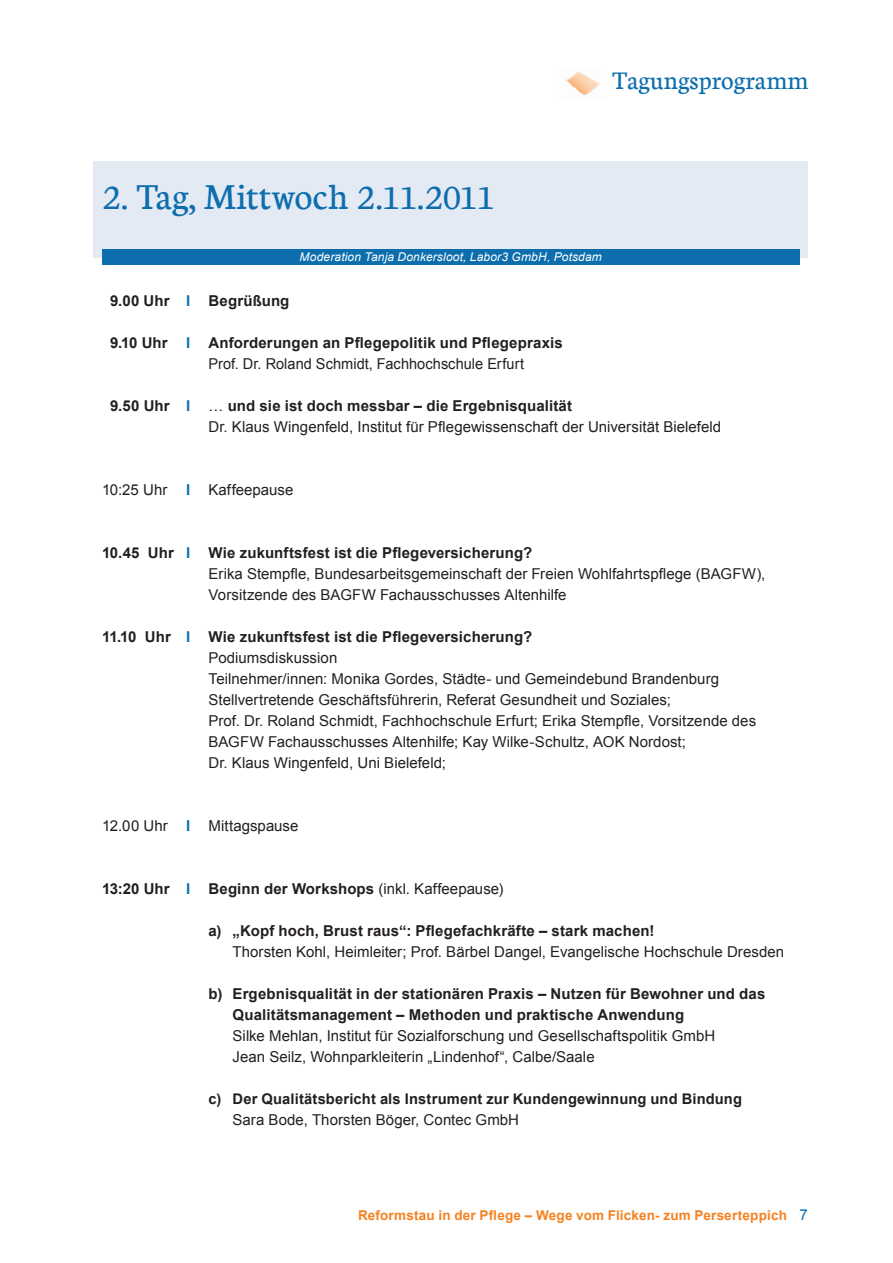
<style>
.page{position:relative;width:893px;height:1263px;background:#fff}
.page>*{position:absolute;margin:0;border:0;box-sizing:border-box;transform-origin:0 0}
.t1{font:39px "Neuton";letter-spacing:-.02em;color:#0d6eae}
.t2{font:27px "Neuton";color:#0d6eae}
.t3{font:15px/21px "Arial";letter-spacing:.005em;color:#231f20}
.t4{font:700 15px/21px "Arial";letter-spacing:.01em;color:#231f20}
.t5{font:700 14.7px "Arial";letter-spacing:.01em;color:#231f20}
.t6{font:700 13.5px "Arial";letter-spacing:.015em;color:#f58220}
.t7{font:italic 12px "Arial";letter-spacing:.015em;color:#fff}
.s1{color:#fff}
.s2{color:#0d6eae}
.s3{font-weight:400}
.s4{font-weight:700;color:#fff}
.s5{font-weight:700}
.s6{font-weight:700;color:#0d6eae}
.s7{font-weight:400;font-size:15px;color:#0d6eae}
</style>
<div class="page">
<img style="left:565px;top:71px;width:35px;height:25px">
<div style="left:94px;top:162px;width:714px;height:96px;background:#e4eaf4"></div>
<div style="left:102px;top:249px;width:697px;height:16px;background:#0d6eae"></div>
<h2 class="t2" style="left:612px;top:64px;width:198px">Tagungsprogramm</h2>
<h1 class="t1" style="left:102px;top:174px;width:395px">2. Tag, Mittwoch 2.11.2011</h1>
<p class="t7" style="left:300px;top:249px;width:304px">Moderation Tanja Donkersloot, Labor3 GmbH, Potsdam</p>
<p class="t4" style="left:102px;top:291px;width:189px"><span class="s1">1</span>9.00 Uhr <span class="s2">I</span> Begrüßung</p>
<p class="t4" style="left:209px;top:333px;width:356px;text-indent:-106px"><span class="s1">1</span>9.10 Uhr <span class="s2">I</span> Anforderungen an Pflegepolitik und Pflegepraxis<br><span class="s3">Prof. Dr. Roland Schmidt, Fachhochschule Erfurt</span></p>
<p class="t3" style="left:209px;top:395px;width:514px;text-indent:-106px"><span class="s4">1</span><span class="s5">9.50 Uhr</span> <span class="s6">I</span> … <span class="s5">und sie ist doch messbar – die Ergebnisqualität<br></span>Dr. Klaus Wingenfeld, Institut für Pflegewissenschaft der Universität Bielefeld</p>
<p class="t3" style="left:102px;top:479px;width:193px">10:25 Uhr <span class="s6">I</span> Kaffeepause</p>
<p class="t3" style="left:209px;top:542px;width:558px;text-indent:-106px"><span class="s5">10.45 Uhr</span> <span class="s6">I</span> <span class="s5">Wie zukunftsfest ist die Pflegeversicherung?<br></span>Erika Stempfle, Bundesarbeitsgemeinschaft der Freien Wohlfahrtspflege (BAGFW),<br>Vorsitzende des BAGFW Fachausschusses Altenhilfe</p>
<p class="t3" style="left:209px;top:626px;width:549px;text-indent:-106px"><span class="s5">11.10 Uhr</span> <span class="s6">I</span> <span class="s5">Wie zukunftsfest ist die Pflegeversicherung?<br></span>Podiumsdiskussion<br>Teilnehmer/innen: Monika Gordes, Städte- und Gemeindebund Brandenburg Stellvertretende Geschäftsführerin, Referat Gesundheit und Soziales;<br>Prof. Dr. Roland Schmidt, Fachhochschule Erfurt; Erika Stempfle, Vorsitzende des BAGFW Fachausschusses Altenhilfe; Kay Wilke-Schultz, AOK Nordost;<br>Dr. Klaus Wingenfeld, Uni Bielefeld;</p>
<p class="t3" style="left:102px;top:815px;width:198px">12.00 Uhr <span class="s6">I</span> Mittagspause</p>
<p class="t4" style="left:102px;top:879px;width:403px">13:20 Uhr <span class="s2">I</span> Beginn der Workshops <span class="s3">(inkl. Kaffeepause)</span></p>
<p class="t4" style="left:209px;top:921px;width:447px">a) „Kopf hoch, Brust raus“: Pflegefachkräfte – stark machen!</p>
<p class="t3" style="left:233px;top:941px;width:553px">Thorsten Kohl, Heimleiter; Prof. Bärbel Dangel, Evangelische Hochschule Dresden</p>
<p class="t4" style="left:233px;top:984px;width:534px;text-indent:-24px">b) Ergebnisqualität in der stationären Praxis – Nutzen für Bewohner und das<br>Qualitätsmanagement – Methoden und praktische Anwendung</p>
<p class="t3" style="left:233px;top:1025px;width:484px">Silke Mehlan, Institut für Sozialforschung und Gesellschaftspolitik GmbH<br>Jean Seilz, Wohnparkleiterin „Lindenhof“, Calbe/Saale</p>
<p class="t5" style="left:209px;top:1089px;width:535px">c) Der Qualitätsbericht als Instrument zur Kundengewinnung und Bindung</p>
<p class="t3" style="left:233px;top:1109px;width:288px">Sara Bode, Thorsten Böger, Contec GmbH</p>
<p class="t6" style="left:358px;top:1206px;width:451px">Reformstau in der Pflege – Wege vom Flicken- zum Perserteppich <span class="s7">7</span></p>
</div>
